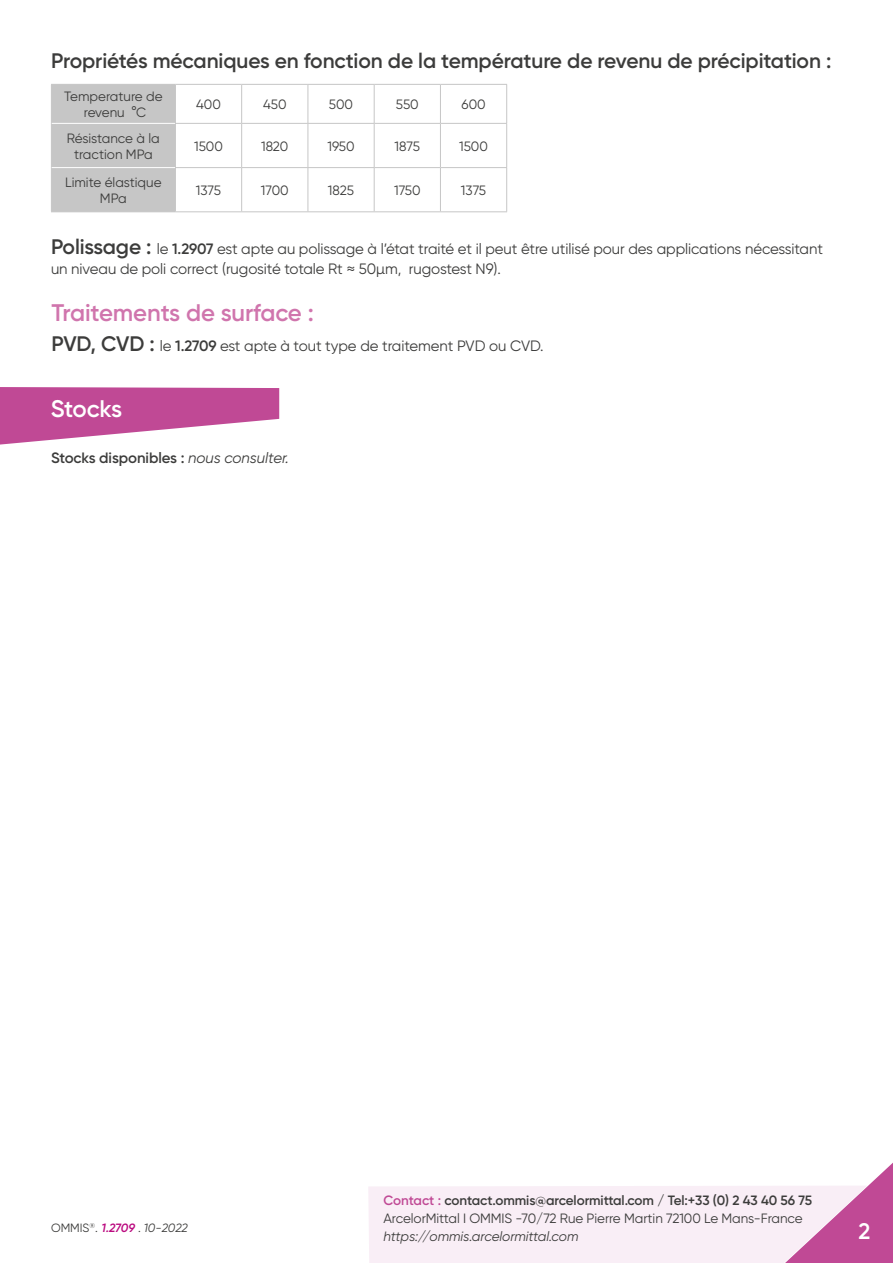
<style>
.page{position:relative;width:893px;height:1263px;background:#fff}
.page>*{position:absolute;margin:0;border:0;box-sizing:border-box;transform-origin:0 0}
.t1{font:600 24px "Gilroy";letter-spacing:-.005em;color:#d075ad}
.t2{font:600 24px "Gilroy";letter-spacing:-.02em;color:#fff}
.t3{font:600 22.5px "Gilroy";color:#fff}
.t4{font:600 21px "Gilroy";letter-spacing:-.005em;color:#3c3c3b}
.t5{font:15px/20.2px "Gilroy";letter-spacing:-.005em;color:#3c3c3b}
.t6{font:600 15px "Gilroy";letter-spacing:-.005em;color:#3c3c3b}
.t7{font:13.5px/16.2px "Gilroy";letter-spacing:-.005em;color:#3c3c3b;text-align:center}
.t8{font:italic 13.5px "Gilroy";letter-spacing:-.005em;color:#3c3c3b}
.t9{font:12px "Gilroy";color:#3c3c3b}
.s1{font-weight:600;font-size:21px}
.s2{font-weight:600}
.s3{font-weight:400;font-style:italic}
.s4{font-weight:600;color:#c04995}
.s5{font-weight:600;font-style:italic;color:#bb0b80}
.s6{font-style:italic}
</style>
<div class="page">
<div style="left:52px;top:85px;width:123px;height:126px;background:#c6c6c6"></div>
<hr style="left:51px;top:84px;width:124px;height:1px;background:#c6c6c6">
<hr style="left:51px;top:85px;width:1px;height:38px;background:#c6c6c6">
<hr style="left:51px;top:123px;width:1px;height:45px;background:#c6c6c6">
<hr style="left:51px;top:168px;width:1px;height:43px;background:#c6c6c6">
<hr style="left:51px;top:211px;width:124px;height:1px;background:#c6c6c6">
<hr style="left:52px;top:123px;width:123px;height:1px;background:#fff">
<hr style="left:175px;top:84px;width:67px;height:1px;background:#c6c6c6">
<hr style="left:175px;top:85px;width:1px;height:38px;background:#c6c6c6">
<hr style="left:242px;top:84px;width:66px;height:1px;background:#c6c6c6">
<hr style="left:241px;top:85px;width:1px;height:38px;background:#c6c6c6">
<hr style="left:308px;top:84px;width:66px;height:1px;background:#c6c6c6">
<hr style="left:308px;top:85px;width:1px;height:38px;background:#c6c6c6">
<hr style="left:374px;top:84px;width:66px;height:1px;background:#c6c6c6">
<hr style="left:374px;top:85px;width:1px;height:38px;background:#c6c6c6">
<hr style="left:440px;top:84px;width:67px;height:1px;background:#c6c6c6">
<hr style="left:440px;top:85px;width:1px;height:38px;background:#c6c6c6">
<hr style="left:506px;top:85px;width:1px;height:38px;background:#c6c6c6">
<hr style="left:175px;top:123px;width:67px;height:1px;background:#c6c6c6">
<hr style="left:175px;top:124px;width:1px;height:43px;background:#c6c6c6">
<hr style="left:242px;top:123px;width:66px;height:1px;background:#c6c6c6">
<hr style="left:241px;top:124px;width:1px;height:43px;background:#c6c6c6">
<hr style="left:308px;top:123px;width:66px;height:1px;background:#c6c6c6">
<hr style="left:308px;top:124px;width:1px;height:43px;background:#c6c6c6">
<hr style="left:374px;top:123px;width:66px;height:1px;background:#c6c6c6">
<hr style="left:374px;top:124px;width:1px;height:43px;background:#c6c6c6">
<hr style="left:440px;top:123px;width:67px;height:1px;background:#c6c6c6">
<hr style="left:440px;top:124px;width:1px;height:43px;background:#c6c6c6">
<hr style="left:506px;top:124px;width:1px;height:43px;background:#c6c6c6">
<hr style="left:175px;top:167px;width:67px;height:1px;background:#c6c6c6">
<hr style="left:175px;top:168px;width:1px;height:43px;background:#c6c6c6">
<hr style="left:242px;top:167px;width:66px;height:1px;background:#c6c6c6">
<hr style="left:241px;top:168px;width:1px;height:43px;background:#c6c6c6">
<hr style="left:308px;top:167px;width:66px;height:1px;background:#c6c6c6">
<hr style="left:308px;top:168px;width:1px;height:43px;background:#c6c6c6">
<hr style="left:374px;top:167px;width:66px;height:1px;background:#c6c6c6">
<hr style="left:374px;top:168px;width:1px;height:43px;background:#c6c6c6">
<hr style="left:440px;top:167px;width:67px;height:1px;background:#c6c6c6">
<hr style="left:440px;top:168px;width:1px;height:43px;background:#c6c6c6">
<hr style="left:506px;top:168px;width:1px;height:43px;background:#c6c6c6">
<hr style="left:175px;top:211px;width:67px;height:1px;background:#c6c6c6">
<hr style="left:242px;top:211px;width:66px;height:1px;background:#c6c6c6">
<hr style="left:308px;top:211px;width:66px;height:1px;background:#c6c6c6">
<hr style="left:374px;top:211px;width:66px;height:1px;background:#c6c6c6">
<hr style="left:440px;top:211px;width:67px;height:1px;background:#c6c6c6">
<hr style="left:52px;top:167px;width:123px;height:1px;background:#fff">
<svg style="left:0;top:387px;width:279px;height:58px"></svg>
<svg style="left:368px;top:1162px;width:525px;height:101px"></svg>
<h3 class="t4" style="left:51px;top:47px;width:782px">Propriétés mécaniques en fonction de la température de revenu de précipitation :</h3>
<p class="t7" style="left:64px;top:88px;width:100px">Temperature de revenu °C</p>
<p class="t7" style="left:196px;top:96px;width:26px">400</p>
<p class="t7" style="left:263px;top:96px;width:25px">450</p>
<p class="t7" style="left:329px;top:96px;width:26px">500</p>
<p class="t7" style="left:396px;top:96px;width:24px">550</p>
<p class="t7" style="left:461px;top:96px;width:26px">600</p>
<p class="t7" style="left:67px;top:130px;width:94px">Résistance à la traction MPa</p>
<p class="t7" style="left:194px;top:138px;width:30px">1500</p>
<p class="t7" style="left:261px;top:138px;width:29px">1820</p>
<p class="t7" style="left:327px;top:138px;width:29px">1950</p>
<p class="t7" style="left:395px;top:138px;width:27px">1875</p>
<p class="t7" style="left:459px;top:138px;width:30px">1500</p>
<p class="t7" style="left:65px;top:174px;width:98px">Limite élastique<br>MPa</p>
<p class="t7" style="left:196px;top:182px;width:27px">1375</p>
<p class="t7" style="left:261px;top:182px;width:29px">1700</p>
<p class="t7" style="left:328px;top:182px;width:28px">1825</p>
<p class="t7" style="left:394px;top:182px;width:28px">1750</p>
<p class="t7" style="left:461px;top:182px;width:27px">1375</p>
<p class="t5" style="left:51px;top:238px;width:773px"><span class="s1">Polissage :</span> le <span class="s2">1.2907</span> est apte au polissage à l’état traité et il peut être utilisé pour des applications nécessitant un niveau de poli correct (rugosité totale Rt ≈ 50µm, rugostest N9).</p>
<h1 class="t1" style="left:51px;top:298px;width:264px">Traitements de surface :</h1>
<p class="t5" style="left:51px;top:336px;width:494px"><span class="s1">PVD, CVD :</span> le <span class="s2">1.2709</span> est apte à tout type de traitement PVD ou CVD.</p>
<h1 class="t2" style="left:51px;top:393px;width:73px">Stocks</h1>
<p class="t6" style="left:51px;top:448px;width:240px">Stocks disponibles : <span class="s3">nous consulter.</span></p>
<p class="t7" style="left:383px;top:1191px;width:430px;line-height:18px;text-align:left"><span class="s4">Contact :</span> <span class="s2">contact.ommis@arcelormittal.com / Tel:+33 (0) 2 43 40 56 75<br></span>ArcelorMittal I OMMIS -70/72 Rue Pierre Martin 72100 Le Mans-France</p>
<p class="t8" style="left:383px;top:1228px;width:197px">https:// ommis.arcelormittal.com</p>
<p class="t9" style="left:51px;top:1220px;width:138px">OMMIS<sup>®</sup>. <span class="s5">1.2709</span> . <span class="s6">10-2022</span></p>
<h2 class="t3" style="left:858px;top:1217px;width:13px">2</h2>
</div>
